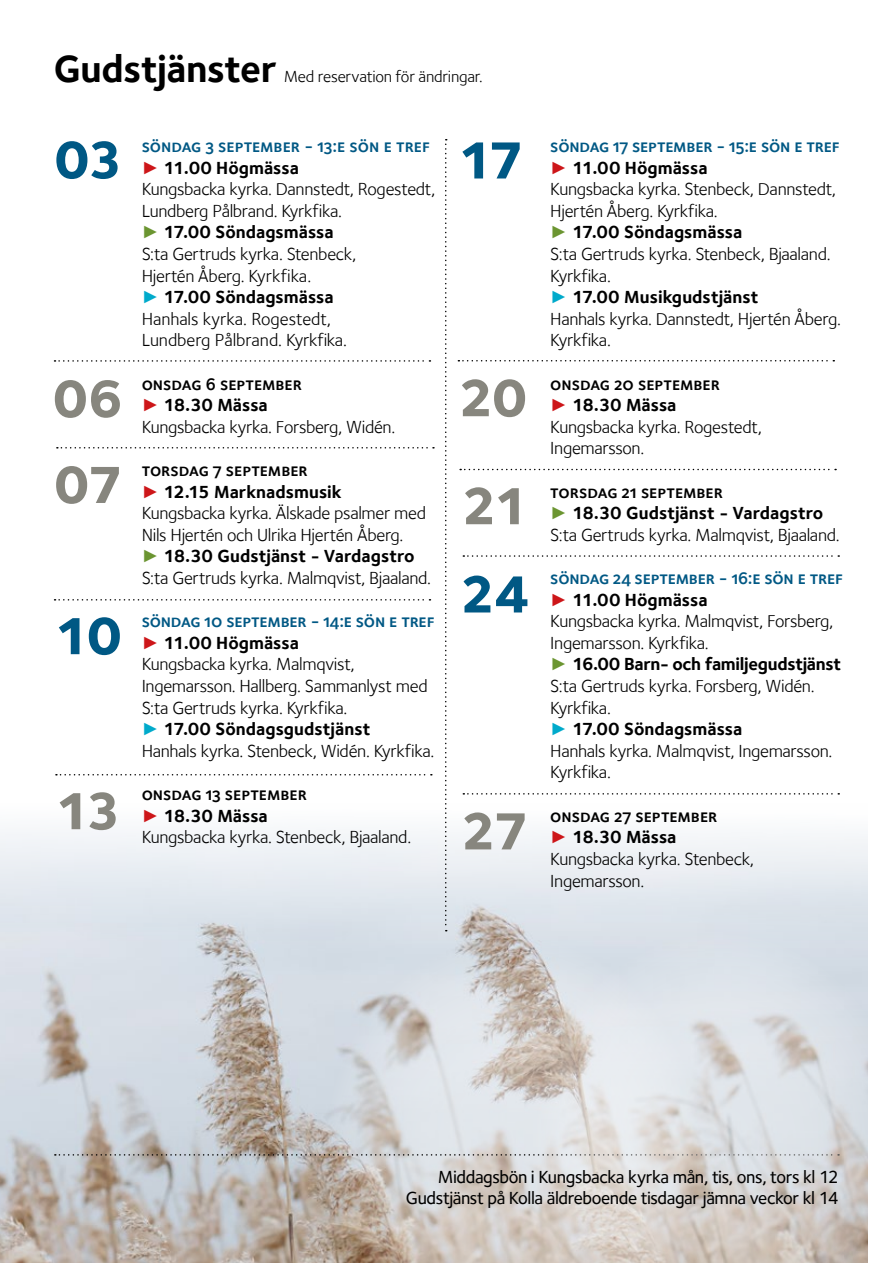
<style>
.page{position:relative;width:893px;height:1263px;background:#fff}
.page>*{position:absolute;margin:0;border:0;box-sizing:border-box;transform-origin:0 0}
.t1{font:800 54px "Foundry Sterling";letter-spacing:-.05em;color:#87867e}
.t2{font:800 54px "Foundry Sterling";letter-spacing:-.06em;color:#005884}
.t3{font:700 39px "Foundry Sterling";letter-spacing:-.01em;color:#000}
.t4{font:18px/21.6px "Foundry Sterling";letter-spacing:-.02em;color:#000}
.t5{font:18px "Foundry Sterling Demi Expert";letter-spacing:-.01em;color:#005884}
.t6{font:18px "Foundry Sterling Demi Expert";color:#000}
.t7{font:500 18px/21.6px "Foundry Sterling";letter-spacing:-.025em;color:#000;text-align:right}
.t8{font:16.5px "Foundry Sterling";letter-spacing:-.015em;color:#000}
.s1{font-family:"Arial";font-size:17.7px;color:#cd1619}
.s2{font-weight:700}
.s3{font-family:"Arial";font-size:17.7px;color:#6b9531}
.s4{font-family:"Arial";font-size:17.7px;color:#00aacb}
</style>
<div class="page">
<img style="left:0;top:832px;width:867px;height:431px">
<svg style="left:325px;top:935px;width:207px;height:328px;background:#d0cecd"></svg>
<svg style="left:55px;top:599px;width:375px;height:1px"></svg>
<svg style="left:55px;top:1154px;width:477px;height:1px"></svg>
<svg style="left:57px;top:447px;width:377px;height:1px"></svg>
<svg style="left:460px;top:469px;width:376px;height:1px"></svg>
<svg style="left:458px;top:360px;width:376px;height:1px"></svg>
<svg style="left:463px;top:793px;width:376px;height:1px"></svg>
<svg style="left:56px;top:774px;width:376px;height:1px"></svg>
<svg style="left:55px;top:360px;width:375px;height:2px"></svg>
<svg style="left:463px;top:555px;width:376px;height:2px"></svg>
<svg style="left:532px;top:931px;width:336px;height:332px;background:#d8d8d9"></svg>
<svg style="left:445px;top:139px;width:2px;height:792px"></svg>
<h2 class="t3" style="left:54px;top:46px;width:224px">Gudstjänster</h2>
<p class="t8" style="left:284px;top:67px;width:200px">Med reservation för ändringar.</p>
<h1 class="t2" style="left:54px;top:126px;width:70px">03</h1>
<h1 class="t1" style="left:53px;top:365px;width:72px">06</h1>
<h1 class="t1" style="left:54px;top:451px;width:71px">07</h1>
<h1 class="t2" style="left:54px;top:602px;width:70px">10</h1>
<h1 class="t1" style="left:55px;top:777px;width:67px">13</h1>
<p class="t5" style="left:142px;top:135px;width:290px">söndag 3 september - 13:e sön e tref</p>
<p class="t4" style="left:142px;top:157px;width:295px"><span class="s1">►</span> <span class="s2">11.00 Högmässa<br></span>Kungsbacka kyrka. Dannstedt, Rogestedt,<br>Lundberg Pålbrand. Kyrkfika.<br><span class="s3">►</span> <span class="s2">17.00 Söndagsmässa<br></span>S:ta Gertruds kyrka. Stenbeck,<br>Hjertén Åberg. Kyrkfika.<br><span class="s4">►</span> <span class="s2">17.00 Söndagsmässa<br></span>Hanhals kyrka. Rogestedt,<br>Lundberg Pålbrand. Kyrkfika.</p>
<p class="t6" style="left:142px;top:373px;width:162px">onsdag 6 september</p>
<p class="t4" style="left:142px;top:394px;width:255px"><span class="s1">►</span> <span class="s2">18.30 Mässa<br></span>Kungsbacka kyrka. Forsberg, Widén.</p>
<p class="t6" style="left:142px;top:459px;width:168px">torsdag 7 september</p>
<p class="t4" style="left:142px;top:481px;width:291px"><span class="s1">►</span> <span class="s2">12.15 Marknadsmusik<br></span>Kungsbacka kyrka. Älskade psalmer med Nils Hjertén och Ulrika Hjertén Åberg.<br><span class="s3">►</span> <span class="s2">18.30 Gudstjänst - Vardagstro </span>S:ta Gertruds kyrka. Malmqvist, Bjaaland.</p>
<p class="t5" style="left:142px;top:610px;width:294px">söndag 10 september - 14:e sön e tref</p>
<p class="t4" style="left:142px;top:632px;width:294px"><span class="s1">►</span> <span class="s2">11.00 Högmässa<br></span>Kungsbacka kyrka. Malmqvist,<br>Ingemarsson. Hallberg. Sammanlyst med<br>S:ta Gertruds kyrka. Kyrkfika.<br><span class="s4">►</span> <span class="s2">17.00 Söndagsgudstjänst<br></span>Hanhals kyrka. Stenbeck, Widén. Kyrkfika.</p>
<p class="t6" style="left:142px;top:783px;width:167px">onsdag 13 september</p>
<p class="t4" style="left:142px;top:805px;width:271px"><span class="s1">►</span> <span class="s2">18.30 Mässa<br></span>Kungsbacka kyrka. Stenbeck, Bjaaland.</p>
<h1 class="t2" style="left:458px;top:127px;width:67px">17</h1>
<h1 class="t1" style="left:458px;top:364px;width:71px">20</h1>
<h1 class="t1" style="left:461px;top:472px;width:70px">21</h1>
<h1 class="t2" style="left:459px;top:561px;width:71px">24</h1>
<h1 class="t1" style="left:460px;top:798px;width:70px">27</h1>
<p class="t5" style="left:550px;top:135px;width:291px">söndag 17 september - 15:e sön e tref</p>
<p class="t4" style="left:550px;top:157px;width:292px"><span class="s1">►</span> <span class="s2">11.00 Högmässa<br></span>Kungsbacka kyrka. Stenbeck, Dannstedt,<br>Hjertén Åberg. Kyrkfika.<br><span class="s3">►</span> <span class="s2">17.00 Söndagsmässa<br></span>S:ta Gertruds kyrka. Stenbeck, Bjaaland.<br>Kyrkfika.<br><span class="s4">►</span> <span class="s2">17.00 Musikgudstjänst<br></span>Hanhals kyrka. Dannstedt, Hjertén Åberg.<br>Kyrkfika.</p>
<p class="t6" style="left:550px;top:373px;width:171px">onsdag 20 september</p>
<p class="t4" style="left:550px;top:394px;width:213px"><span class="s1">►</span> <span class="s2">18.30 Mässa<br></span>Kungsbacka kyrka. Rogestedt,<br>Ingemarsson.</p>
<p class="t6" style="left:550px;top:481px;width:174px">torsdag 21 september</p>
<p class="t4" style="left:550px;top:502px;width:291px"><span class="s3">►</span> <span class="s2">18.30 Gudstjänst - Vardagstro<br></span>S:ta Gertruds kyrka. Malmqvist, Bjaaland.</p>
<p class="t5" style="left:550px;top:567px;width:294px">söndag 24 september - 16:e sön e tref</p>
<p class="t4" style="left:550px;top:589px;width:292px"><span class="s1">►</span> <span class="s2">11.00 Högmässa<br></span>Kungsbacka kyrka. Malmqvist, Forsberg,<br>Ingemarsson. Kyrkfika.<br><span class="s3">►</span> <span class="s2">16.00 Barn- och familjegudstjänst<br></span>S:ta Gertruds kyrka. Forsberg, Widén.<br>Kyrkfika.<br><span class="s4">►</span> <span class="s2">17.00 Söndagsmässa<br></span>Hanhals kyrka. Malmqvist, Ingemarsson.<br>Kyrkfika.</p>
<p class="t6" style="left:550px;top:805px;width:169px">onsdag 27 september</p>
<p class="t4" style="left:550px;top:826px;width:205px"><span class="s1">►</span> <span class="s2">18.30 Mässa<br></span>Kungsbacka kyrka. Stenbeck,<br>Ingemarsson.</p>
<p class="t7" style="left:406px;top:1166px;width:434px">Middagsbön i Kungsbacka kyrka mån, tis, ons, tors kl 12<br>Gudstjänst på Kolla äldreboende tisdagar jämna veckor kl 14</p>
</div>
